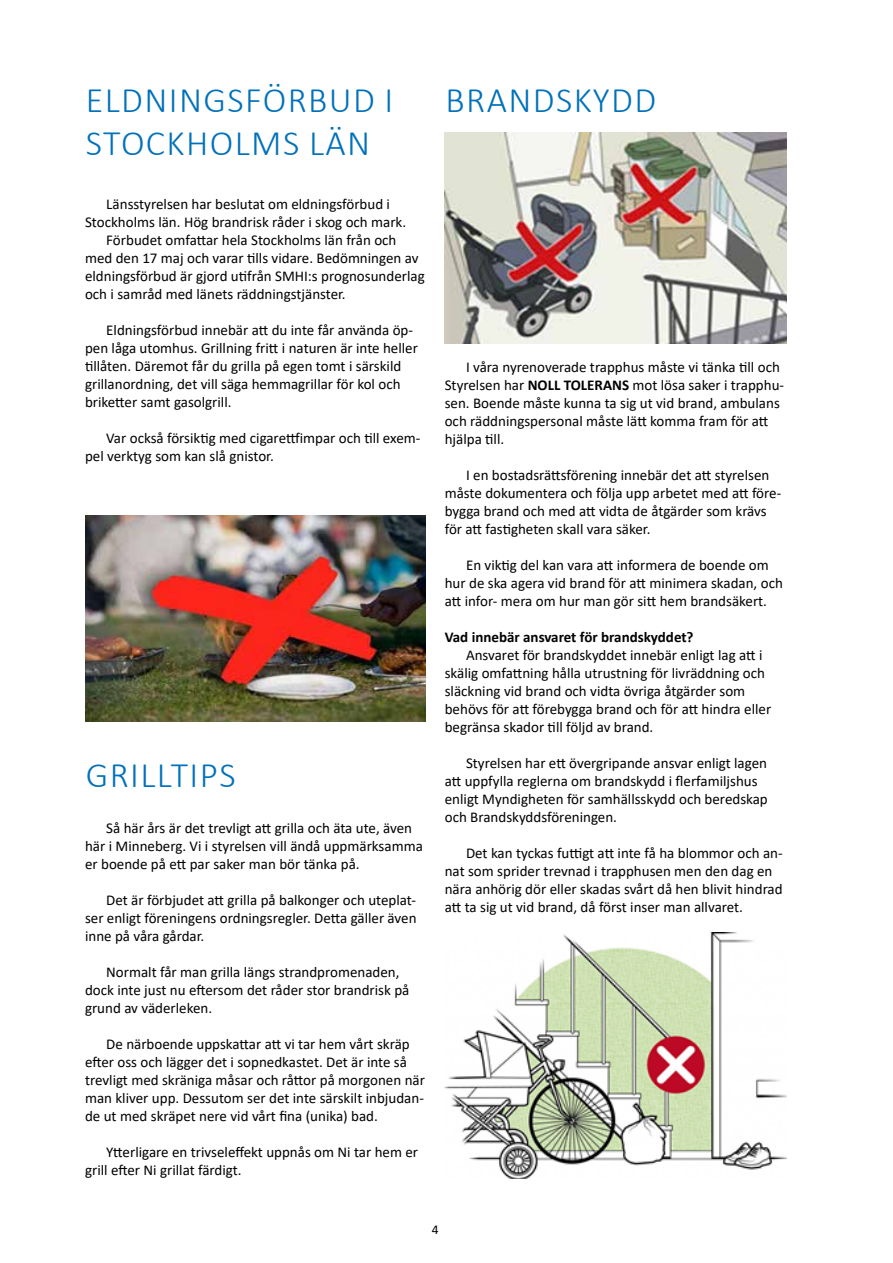
<style>
.page{position:relative;width:893px;height:1263px;background:#fff}
.page>*{position:absolute;margin:0;border:0;box-sizing:border-box;transform-origin:0 0}
.t1{font:300 36px/43.2px "Calibri";letter-spacing:.04em;color:#0071ba}
.t2{font:15px/18px "Calibri";color:#000}
.t3{font:700 15px "Calibri";color:#000}
.t4{font:13.5px "Calibri";color:#000}
.s1{font-weight:700}
</style>
<div class="page">
<img style="left:85px;top:516px;width:341px;height:206px">
<img style="left:445px;top:133px;width:341px;height:211px">
<img style="left:445px;top:932px;width:342px;height:246px">
<h1 class="t1" style="left:86px;top:78px;width:309px">ELDNINGSFÖRBUD I<br>STOCKHOLMS LÄN</h1>
<p class="t2" style="left:106px;top:195px;width:285px">Länsstyrelsen har beslutat om eldningsförbud i</p>
<p class="t2" style="left:85px;top:213px;width:323px">Stockholms län. Hög brandrisk råder i skog och mark.</p>
<p class="t2" style="left:106px;top:231px;width:292px">Förbudet omfattar hela Stockholms län från och</p>
<p class="t2" style="left:85px;top:249px;width:335px">med den 17 maj och varar tills vidare. Bedömningen av</p>
<p class="t2" style="left:85px;top:267px;width:341px">eldningsförbud är gjord utifrån SMHI:s prognosunderlag</p>
<p class="t2" style="left:85px;top:285px;width:262px">och i samråd med länets räddningstjänster.</p>
<p class="t2" style="left:85px;top:321px;width:334px;text-indent:21px">Eldningsförbud innebär att du inte får använda öp&shy;pen låga utomhus. Grillning fritt i naturen är inte heller tillåten. Däremot får du grilla på egen tomt i särskild grillanordning, det vill säga hemmagrillar för kol och briketter samt gasolgrill.</p>
<p class="t2" style="left:85px;top:429px;width:337px;text-indent:21px">Var också försiktig med cigarettfimpar och till exem&shy;pel verktyg som kan slå gnistor.</p>
<h1 class="t1" style="left:86px;top:753px;width:152px">GRILLTIPS</h1>
<p class="t2" style="left:85px;top:819px;width:339px;text-indent:21px">Så hä r å rs ä r det trevligt att grilla och äta ute, även här i Minneberg. Vi i styrelsen vill ändå uppmärksamma er boende på ett par saker man bör tänka på.</p>
<p class="t2" style="left:85px;top:891px;width:333px;text-align:justify;text-indent:21px">Det är förbjudet att grilla på balkonger och uteplat&shy;ser enligt föreningens ordningsregler. Detta gä ller även inne på vå ra gå rdar.</p>
<p class="t2" style="left:85px;top:963px;width:326px;text-indent:21px">Normalt får man grilla längs strandpromenaden, dock inte just nu eftersom det råder stor brandrisk på grund av väderleken.</p>
<p class="t2" style="left:85px;top:1035px;width:341px;text-indent:21px">De nä rboende uppskattar att vi tar hem vå rt skrä p efter oss och lägger det i sopnedkastet. Det ä r inte så trevligt med skrä niga måsar och råttor på morgonen nä r man kliver upp. Dessutom ser det inte sä rskilt inbjudan&shy;de ut med skrä pet nere vid vå rt fina (unika) bad.</p>
<p class="t2" style="left:85px;top:1143px;width:335px;text-indent:21px">Ytterligare en trivseleffekt uppnås om Ni tar hem er grill efter Ni grillat fä rdigt.</p>
<h1 class="t1" style="left:445px;top:78px;width:212px">BRANDSKYDD</h1>
<p class="t2" style="left:445px;top:357px;width:341px;text-indent:21px">I våra nyrenoverade trapphus måste vi tänka till och Styrelsen har <span class="s1">NOLL TOLERANS</span> mot lösa saker i trapphu&shy;sen. Boende måste kunna ta sig ut vid brand, ambulans och räddningspersonal måste lätt komma fram för att hjälpa till.</p>
<p class="t2" style="left:445px;top:465px;width:338px;text-indent:21px">I en bostadsrättsförening innebä r det att styrelsen måste dokumentera och följa upp arbetet med att före&shy;bygga brand och med att vidta de åtgä rder som krävs<br>fö r att fastigheten skall vara sä ker.</p>
<p class="t2" style="left:445px;top:555px;width:340px;text-indent:21px">En viktig del kan vara att informera de boende om hur de ska agera vid brand för att minimera skadan, och att infor- mera om hur man gör sitt hem brandsä kert.</p>
<p class="t3" style="left:445px;top:626px;width:250px">Vad innebär ansvaret för brandskyddet?</p>
<p class="t2" style="left:445px;top:645px;width:328px;text-indent:21px">Ansvaret för brandskyddet innebä r enligt lag att i skä lig omfattning hå lla utrustning för livräddning och släckning vid brand och vidta övriga åtgä rder som behövs för att förebygga brand och för att hindra eller begrä nsa skador till följd av brand.</p>
<p class="t2" style="left:445px;top:753px;width:325px;text-indent:21px">Styrelsen har ett övergripande ansvar enligt lagen att uppfylla reglerna om brandskydd i flerfamiljshus enligt Myndigheten för samhä llsskydd och beredskap och Brandskyddsföreningen.</p>
<p class="t2" style="left:445px;top:843px;width:339px;text-indent:21px">Det kan tyckas futtigt att inte få ha blommor och an&shy;nat som sprider trevnad i trapphusen men den dag en nära anhörig dör eller skadas svårt då hen blivit hindrad att ta sig ut vid brand, då först inser man allvaret.</p>
<p class="t4" style="left:432px;top:1220px;width:8px">4</p>
</div>
